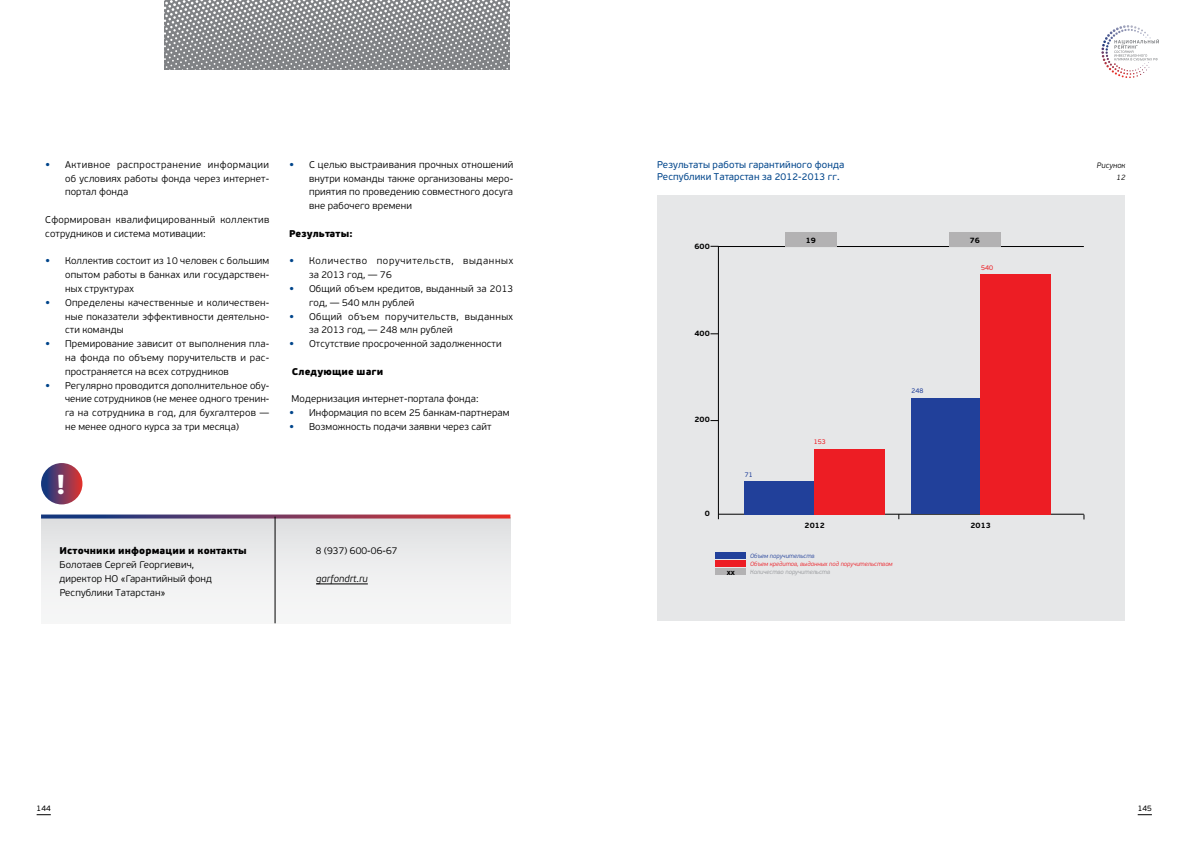
<style>
.page{position:relative;width:1191px;height:842px;background:#fff}
.page>*{position:absolute;margin:0;border:0;box-sizing:border-box;transform-origin:0 0}
.t1{font:700 35px "PF Beau Sans Pro";color:#fff}
.t2{font:300 9.8px/13.8px "PF Beau Sans Pro";letter-spacing:.01em;color:#000;text-align:justify}
.t3{font:300 9.8px/13.8px "PF Beau Sans Pro";letter-spacing:.03em;color:#000}
.t4{font:9.8px/11.8px "PF Beau Sans Pro";letter-spacing:.01em;color:#00458b}
.t5{font:300 9.8px/13.8px "PF Beau Sans Pro";letter-spacing:.04em;color:#000}
.t6{font:900 9.8px "PF Beau Sans Pro";letter-spacing:.01em;color:#000}
.t7{font:300 9.8px/13.8px "PF Beau Sans Pro";letter-spacing:.07em;color:#000}
.t8{font:italic 300 9.8px "PF Beau Sans Pro";letter-spacing:.01em;color:#000}
.t9{font:8px "PF Beau Sans Pro";color:#000}
.t10{font:700 7.8px "PF Beau Sans Pro";color:#000}
.t11{font:italic 300 7.8px/11.8px "PF Beau Sans Pro";letter-spacing:.01em;color:#000;text-align:right}
.t12{font:6.8px "PF Beau Sans Pro";color:#ed1d24}
.t13{font:6.8px "PF Beau Sans Pro";color:#21409a}
.t14{font:italic 300 6.1px "PF Beau Sans Pro";color:#ed1d24}
.t15{font:italic 300 6.1px "PF Beau Sans Pro";color:#939598}
.t16{font:italic 300 6.1px "PF Beau Sans Pro";color:#21409a}
.s1{font-weight:900;font-size:10.8px;color:#00458b}
</style>
<div class="page">
<svg style="left:1137px;top:814px;width:14px;height:1px"></svg>
<svg style="left:37px;top:814px;width:14px;height:1px"></svg>
<svg style="left:164px;top:0;width:346px;height:70px;background:#989a9c"></svg>
<svg style="left:1101px;top:25px;width:58px;height:53px"></svg>
<div style="left:41px;top:517px;width:469px;height:106px;background:linear-gradient(to bottom,#e0e0e2,#f9f9f9)"></div>
<hr style="left:316px;top:584px;width:52px;height:1px;background:#000">
<svg style="left:41px;top:514px;width:469px;height:4px;background:#875171"></svg>
<div style="left:41px;top:463px;width:41px;height:41px;background:linear-gradient(to right,#043a8a,#e03532);border-radius:21px"></div>
<div style="left:657px;top:195px;width:468px;height:426px;background:#e6e7e8"></div>
<hr style="left:275px;top:517px;width:1px;height:106px;background:#000">
<hr style="left:718px;top:246px;width:1px;height:273px;background:#000">
<hr style="left:718px;top:514px;width:365px;height:1px;background:#000">
<hr style="left:718px;top:246px;width:365px;height:1px;background:#000">
<div style="left:744px;top:481px;width:70px;height:33px;background:#21409a"></div>
<div style="left:814px;top:449px;width:70px;height:65px;background:#ed1d24"></div>
<div style="left:911px;top:398px;width:69px;height:116px;background:#21409a"></div>
<div style="left:980px;top:274px;width:71px;height:240px;background:#ed1d24"></div>
<div style="left:715px;top:552px;width:31px;height:6px;background:#21409a"></div>
<div style="left:715px;top:560px;width:31px;height:7px;background:#ed1d24"></div>
<div style="left:715px;top:568px;width:31px;height:7px;background:#b3b2b3"></div>
<div style="left:785px;top:233px;width:52px;height:14px;background:#b3b2b3"></div>
<div style="left:949px;top:233px;width:52px;height:14px;background:#b3b2b3"></div>
<p class="t2" style="left:65px;top:158px;width:206px;text-indent:-20px"><span class="s1">•</span> Активное распространение информации об условиях работы фонда через интернет&shy;портал фонда</p>
<p class="t3" style="left:45px;top:213px;width:226px">Сформирован квалифицированный коллектив сотрудников и система мотивации:</p>
<p class="t2" style="left:65px;top:254px;width:206px;text-indent:-20px"><span class="s1">•</span> Коллектив состоит из 10 человек с большим опытом работы в банках или государствен&shy;ных структурах</p>
<p class="t2" style="left:65px;top:296px;width:206px;text-indent:-20px"><span class="s1">•</span> Определены качественные и количествен&shy;ные показатели эффективности деятельно&shy;сти команды</p>
<p class="t2" style="left:65px;top:337px;width:206px;text-indent:-20px"><span class="s1">•</span> Премирование зависит от выполнения пла&shy;на фонда по объему поручительств и рас&shy;пространяется на всех сотрудников</p>
<p class="t2" style="left:65px;top:378px;width:206px;text-indent:-20px"><span class="s1">•</span> Регулярно проводится дополнительное обу&shy;чение сотрудников (не менее одного тренин&shy;га на сотрудника в год, для бухгалтеров — не менее одного курса за три месяца)</p>
<h1 class="t1" style="left:56px;top:461px;width:11px">!</h1>
<p class="t2" style="left:309px;top:158px;width:206px;text-indent:-20px"><span class="s1">•</span> С целью выстраивания прочных отношений внутри команды также организованы меро&shy;приятия по проведению совместного досуга вне рабочего времени</p>
<p class="t6" style="left:289px;top:227px;width:65px">Результаты:</p>
<p class="t7" style="left:309px;top:254px;width:206px;text-indent:-20px"><span class="s1">•</span> Количество поручительств, выданных за 2013 год, — 76</p>
<p class="t2" style="left:309px;top:282px;width:206px;text-indent:-20px"><span class="s1">•</span> Общий объем кредитов, выданный за 2013 год, — 540 млн рублей</p>
<p class="t5" style="left:309px;top:309px;width:205px;text-indent:-20px"><span class="s1">•</span> Общий объем поручительств, выданных за 2013 год, — 248 млн рублей</p>
<p class="t2" style="left:289px;top:337px;width:214px"><span class="s1">•</span> Отсутствие просроченной задолженности</p>
<p class="t6" style="left:292px;top:365px;width:93px">Следующие шаги</p>
<p class="t2" style="left:291px;top:392px;width:189px">Модернизация интернет-портала фонда:</p>
<p class="t2" style="left:289px;top:406px;width:222px"><span class="s1">•</span> Информация по всем 25 банкам-партнерам</p>
<p class="t2" style="left:289px;top:420px;width:204px"><span class="s1">•</span> Возможность подачи заявки через сайт</p>
<p class="t6" style="left:60px;top:545px;width:189px">Источники информации и контакты</p>
<p class="t2" style="left:59px;top:558px;width:154px;text-align:left">Болотаев Сергей Георгиевич, директор НО «Гарантийный фонд<br>Республики Татарстан»</p>
<p class="t2" style="left:316px;top:544px;width:83px">8 (937) 600-06-67</p>
<p class="t8" style="left:316px;top:573px;width:53px">garfondrt.ru</p>
<p class="t4" style="left:657px;top:159px;width:189px">Результаты работы гарантийного фонда<br>Республики Татарстан за 2012-2013 гг.</p>
<p class="t11" style="left:1096px;top:159px;width:30px">Рисунок<br>12</p>
<p class="t10" style="left:694px;top:241px;width:17px">600</p>
<p class="t10" style="left:805px;top:235px;width:12px">19</p>
<p class="t10" style="left:970px;top:235px;width:12px">76</p>
<p class="t12" style="left:981px;top:264px;width:14px">540</p>
<p class="t10" style="left:694px;top:328px;width:17px">400</p>
<p class="t10" style="left:694px;top:414px;width:17px">200</p>
<p class="t10" style="left:704px;top:508px;width:7px">0</p>
<p class="t13" style="left:745px;top:470px;width:10px">71</p>
<p class="t12" style="left:814px;top:438px;width:14px">153</p>
<p class="t13" style="left:911px;top:387px;width:14px">248</p>
<p class="t10" style="left:804px;top:520px;width:22px">2012</p>
<p class="t10" style="left:970px;top:520px;width:22px">2013</p>
<p class="t16" style="left:750px;top:552px;width:66px">Объем поручительств</p>
<p class="t14" style="left:750px;top:560px;width:144px">Объем кредитов, выданных под поручительством</p>
<p class="t10" style="left:727px;top:567px;width:10px">хх</p>
<p class="t15" style="left:750px;top:569px;width:82px">Количество поручительств</p>
<p class="t9" style="left:37px;top:803px;width:16px">144</p>
<p class="t9" style="left:1137px;top:803px;width:16px">145</p>
</div>
